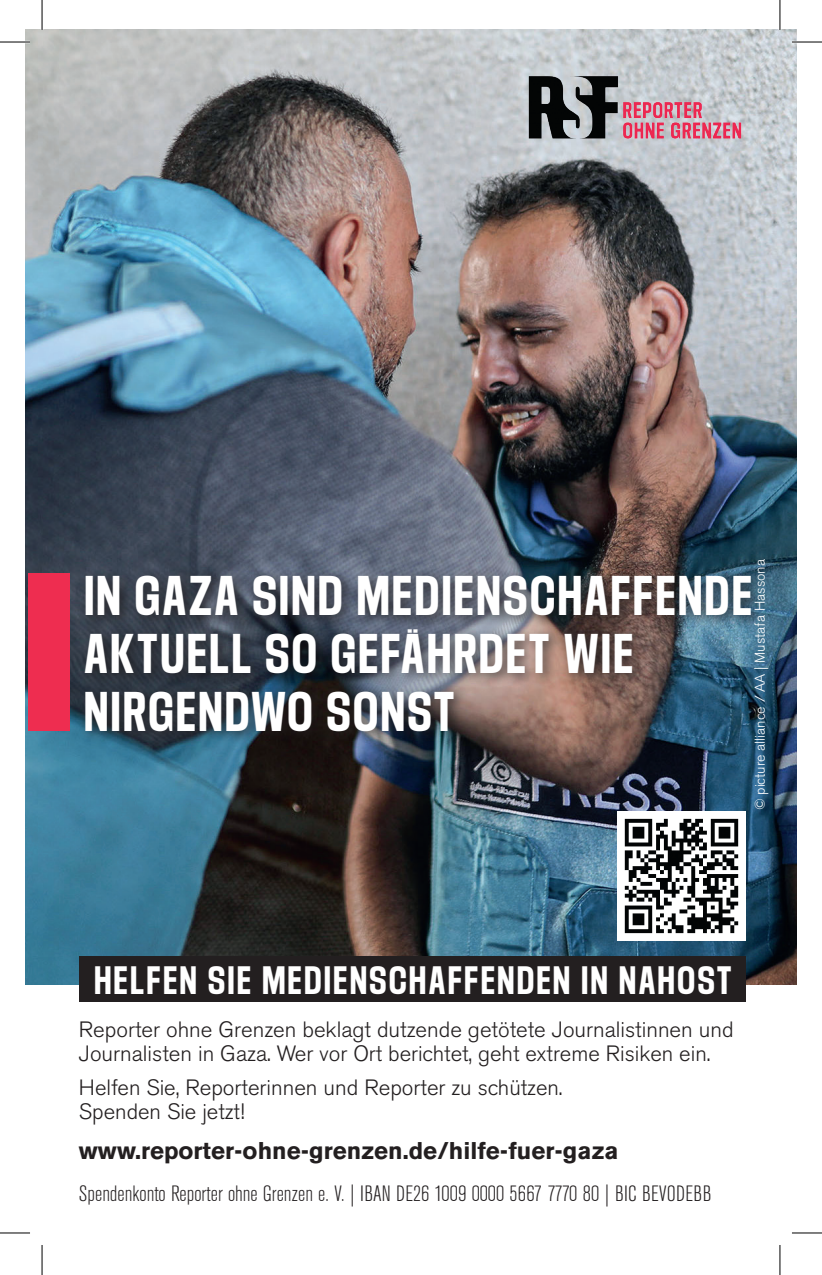
<style>
.page{position:relative;width:822px;height:1275px;background:#fff}
.page>*{position:absolute;margin:0;border:0;box-sizing:border-box;transform-origin:0 0}
.t1{font:700 semi-condensed 48px/57.6px "Media Sans";letter-spacing:.08em;color:#fff}
.t2{font:700 semi-condensed 34px "Media Sans";letter-spacing:.1em;color:#fff}
.t3{font:700 24px "Akzidenz Grotesk BE";color:#231f20}
.t4{font:300 22px/24px "Akzidenz Grotesk BE";color:#231f20}
.t5{font:300 condensed 22px "Akzidenz Grotesk BE";color:#231f20;scale:1.04 1}
.t6{font:300 14.2px "Akzidenz Grotesk BE";color:#fff}
</style>
<div class="page">
<img style="left:25px;top:29px;width:771px;height:956px">
<div style="left:79px;top:568px;width:685px;height:177px;background:#231f20;opacity:.75"></div>
<div style="left:28px;top:573px;width:42px;height:157px;background:#ee2d50"></div>
<div style="left:79px;top:956px;width:665px;height:46px;background:#231f20"></div>
<img style="left:616px;top:812px;width:129px;height:128px">
<img style="left:511px;top:61px;width:245px;height:93px">
<hr style="left:0;top:41px;width:30px;height:2px;background:#fff">
<hr style="left:791px;top:41px;width:30px;height:2px;background:#fff">
<hr style="left:41px;top:0;width:2px;height:30px;background:#fff">
<hr style="left:778px;top:0;width:2px;height:30px;background:#fff">
<hr style="left:0;top:42px;width:30px;height:1px;background:#000">
<hr style="left:791px;top:42px;width:30px;height:1px;background:#000">
<hr style="left:0;top:1232px;width:30px;height:1px;background:#000">
<hr style="left:791px;top:1232px;width:30px;height:1px;background:#000">
<hr style="left:42px;top:0;width:1px;height:30px;background:#000">
<hr style="left:42px;top:1245px;width:1px;height:30px;background:#000">
<hr style="left:779px;top:0;width:1px;height:30px;background:#000">
<hr style="left:779px;top:1245px;width:1px;height:30px;background:#000">
<p class="t6" style="left:751px;top:810px;width:253px;rotate:-90deg">© picture alliance / AA | Mustafa Hassona</p>
<h1 class="t1" style="left:85px;top:565px;width:667px">IN GAZA SIND MEDIENSCHAFFENDE<br>AKTUELL SO GEFÄHRDET WIE<br>NIRGENDWO SONST</h1>
<h2 class="t2" style="left:95px;top:960px;width:637px">HELFEN SIE MEDIENSCHAFFENDEN IN NAHOST</h2>
<p class="t4" style="left:79px;top:1017px;width:655px">Reporter ohne Grenzen beklagt dutzende getötete Journalistinnen und<br>Journalisten in Gaza. Wer vor Ort berichtet, geht extreme Risiken ein.</p>
<p class="t4" style="left:79px;top:1075px;width:485px">Helfen Sie, Reporterinnen und Reporter zu schützen.<br>Spenden Sie jetzt!</p>
<p class="t3" style="left:79px;top:1136px;width:540px">www.reporter-ohne-grenzen.de/hilfe-fuer-gaza</p>
<p class="t5" style="left:79px;top:1182px;width:609px">Spendenkonto Reporter ohne Grenzen e. V. | IBAN DE26 1009 0000 5667 7770 80 | BIC BEVODEBB</p>
</div>
